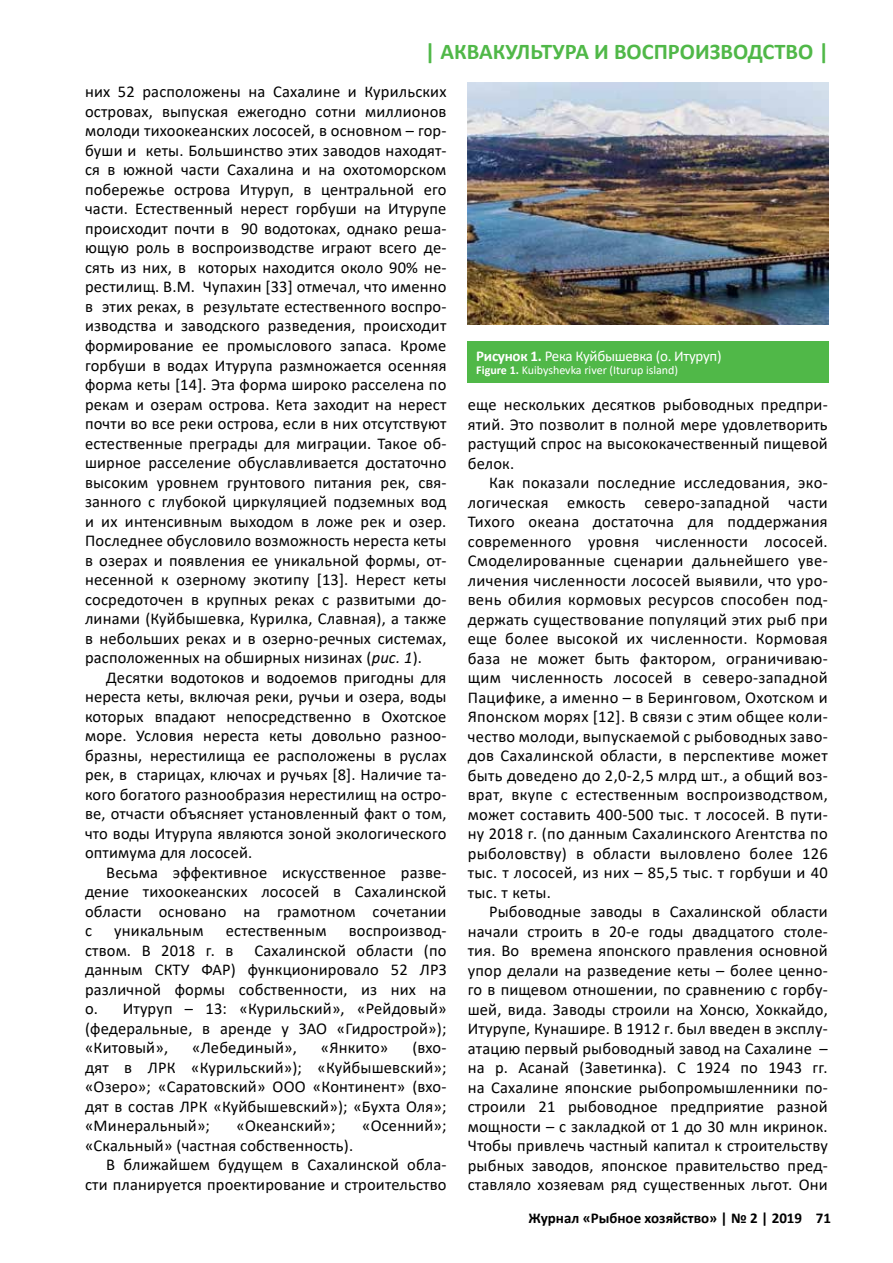
<style>
.page{position:relative;width:893px;height:1263px;background:#fff}
.page>*{position:absolute;margin:0;border:0;box-sizing:border-box;transform-origin:0 0}
.t1{font:700 22.5px "Calibri";color:#50b848}
.t2{font:16.5px/19.5px "Calibri";letter-spacing:.01em;color:#000;text-align:justify}
.t3{font:700 15px "Calibri";color:#000}
.t4{font:15px "Calibri";letter-spacing:-.02em;color:#fff}
.t5{font:12px "Calibri";color:#fff}
.s1{font-style:italic}
.s2{font-weight:700}
</style>
<div class="page">
<img style="left:468px;top:82px;width:360px;height:243px">
<div style="left:468px;top:341px;width:361px;height:42px;background:#50b848"></div>
<h1 class="t1" style="left:425px;top:36px;width:406px">| АКВАКУЛЬТУРА И ВОСПРОИЗВОДСТВО |</h1>
<p class="t2" style="left:85px;top:82px;width:363px">них 52 расположены на Сахалине и Курильских островах, выпуская ежегодно сотни миллионов молоди тихоокеанских лососей, в основном – гор&shy;буши и кеты. Большинство этих заводов находят&shy;ся в южной части Сахалина и на охотоморском побережье острова Итуруп, в центральной его части. Естественный нерест горбуши на Итурупе происходит почти в 90 водотоках, однако реша&shy;ющую роль в воспроизводстве играют всего де&shy;сять из них, в которых находится около 90% не&shy;рестилищ. В.М. Чупахин [33] отмечал, что именно в этих реках, в результате естественного воспро&shy;изводства и заводского разведения, происходит формирование ее промыслового запаса. Кроме горбуши в водах Итурупа размножается осенняя форма кеты [14]. Эта форма широко расселена по рекам и озерам острова. Кета заходит на нерест почти во все реки острова, если в них отсутствуют естественные преграды для миграции. Такое об&shy;ширное расселение обуславливается достаточно высоким уровнем грунтового питания рек, свя&shy;занного с глубокой циркуляцией подземных вод и их интенсивным выходом в ложе рек и озер.<br>Последнее обусловило возможность нереста кеты в озерах и появления ее уникальной формы, от&shy;несенной к озерному экотипу [13]. Нерест кеты сосредоточен в крупных реках с развитыми до&shy;линами (Куйбышевка, Курилка, Славная), а также в небольших реках и в озерно-речных системах, расположенных на обширных низинах (<span class="s1">рис. 1</span>).</p>
<p class="t2" style="left:85px;top:667px;width:363px;text-indent:21px">Десятки водотоков и водоемов пригодны для нереста кеты, включая реки, ручьи и озера, воды которых впадают непосредственно в Охотское море. Условия нереста кеты довольно разноо&shy;бразны, нерестилища ее расположены в руслах рек, в старицах, ключах и ручьях [8]. Наличие та&shy;кого богатого разнообразия нерестилищ на остро&shy;ве, отчасти объясняет установленный факт о том, что воды Итурупа являются зоной экологического оптимума для лососей.</p>
<p class="t2" style="left:85px;top:862px;width:363px;text-indent:21px">Весьма эффективное искусственное разве&shy;дение тихоокеанских лососей в Сахалинской области основано на грамотном сочетании с</p>
<p class="t4" style="left:476px;top:345px;width:247px"><span class="s2">Рисунок 1.</span> Река Куйбышевка (о. Итуруп)</p>
<p class="t5" style="left:476px;top:362px;width:203px"><span class="s2">Figure 1.</span> Kuibyshevka river (Iturup island)</p>
<p class="t2" style="left:468px;top:394px;width:362px">еще нескольких десятков рыбоводных предпри&shy;ятий. Это позволит в полной мере удовлетворить растущий спрос на высококачественный пищевой белок.</p>
<p class="t2" style="left:468px;top:472px;width:362px;text-indent:21px">Как показали последние исследования, эко&shy;логическая емкость северо-западной части Тихого океана достаточна для поддержания современного уровня численности лососей.<br>Смоделированные сценарии дальнейшего уве&shy;личения численности лососей выявили, что уро&shy;вень обилия кормовых ресурсов способен под&shy;держать существование популяций этих рыб при еще более высокой их численности. Кормовая база не может быть фактором, ограничиваю&shy;щим численность лососей в северо-западной Пацифике, а именно – в Беринговом, Охотском и Японском морях [12]. В связи с этим общее коли&shy;чество молоди, выпускаемой с рыбоводных заво&shy;дов Сахалинской области, в перспективе может быть доведено до 2,0-2,5 млрд шт., а общий воз&shy;врат, вкупе с естественным воспроизводством, может составить 400-500 тыс. т лососей. В пути&shy;ну 2018 г. (по данным Сахалинского Агентства по рыболовству) в области выловлено более 126 тыс. т лососей, из них – 85,5 тыс. т горбуши и 40 тыс. т кеты.</p>
<p class="t2" style="left:468px;top:901px;width:362px;text-indent:21px">Рыбоводные заводы в Сахалинской области начали строить в 20-е годы двадцатого столе&shy;тия. Во времена японского правления основной упор делали на разведение кеты – более ценно&shy;го в пищевом отношении, по сравнению с горбу&shy;шей, вида. Заводы строили на Хонсю, Хоккайдо, Итурупе, Кунашире. В 1912 г. был введен в эксплу&shy;атацию первый рыбоводный завод на Сахалине – на р. Асанай (Заветинка). С 1924 по 1943 гг. на Сахалине японские рыбопромышленники по&shy;строили 21 рыбоводное предприятие разной мощности – с закладкой от 1 до 30 млн икринок.<br>Чтобы привлечь частный капитал к строительству рыбных заводов, японское правительство пред&shy;ставляло хозяевам ряд существенных льгот. Они</p>
<p class="t2" style="left:114px;top:920px;width:91px">уникальным</p>
<p class="t2" style="left:226px;top:920px;width:102px">естественным</p>
<p class="t2" style="left:349px;top:920px;width:99px">воспроизвод-</p>
<p class="t2" style="left:85px;top:940px;width:150px">ством. В 2018 г. в</p>
<p class="t2" style="left:85px;top:940px;width:363px;text-indent:169px">Сахалинской области (по данным СКТУ ФАР) функционировало 52 ЛРЗ различной формы собственности, из них на о. Итуруп – 13: «Курильский», «Рейдовый» (федеральные, в аренде у ЗАО «Гидрострой»); «Китовый»,</p>
<p class="t2" style="left:85px;top:1037px;width:363px;text-indent:327px">(вхо&shy;дят в ЛРК «Курильский»); «Куйбышевский»; «Озеро»; «Саратовский» ООО «Континент» (вхо&shy;дят в состав ЛРК «Куйбышевский»); «Бухта Оля»; «Минеральный»;</p>
<p class="t2" style="left:192px;top:1037px;width:106px">«Лебединый»,</p>
<p class="t2" style="left:321px;top:1037px;width:69px">«Янкито»</p>
<p class="t2" style="left:237px;top:1115px;width:100px">«Океанский»;</p>
<p class="t2" style="left:362px;top:1115px;width:86px">«Осенний»;</p>
<p class="t2" style="left:85px;top:1135px;width:270px">«Скальный» (частная собственность).</p>
<p class="t2" style="left:106px;top:1154px;width:342px">В ближайшем будущем в Сахалинской обла-</p>
<p class="t2" style="left:85px;top:1174px;width:363px">сти планируется проектирование и строительство</p>
<p class="t3" style="left:529px;top:1207px;width:304px">Журнал «Рыбное хозяйство» | № 2 | 2019 71</p>
</div>
